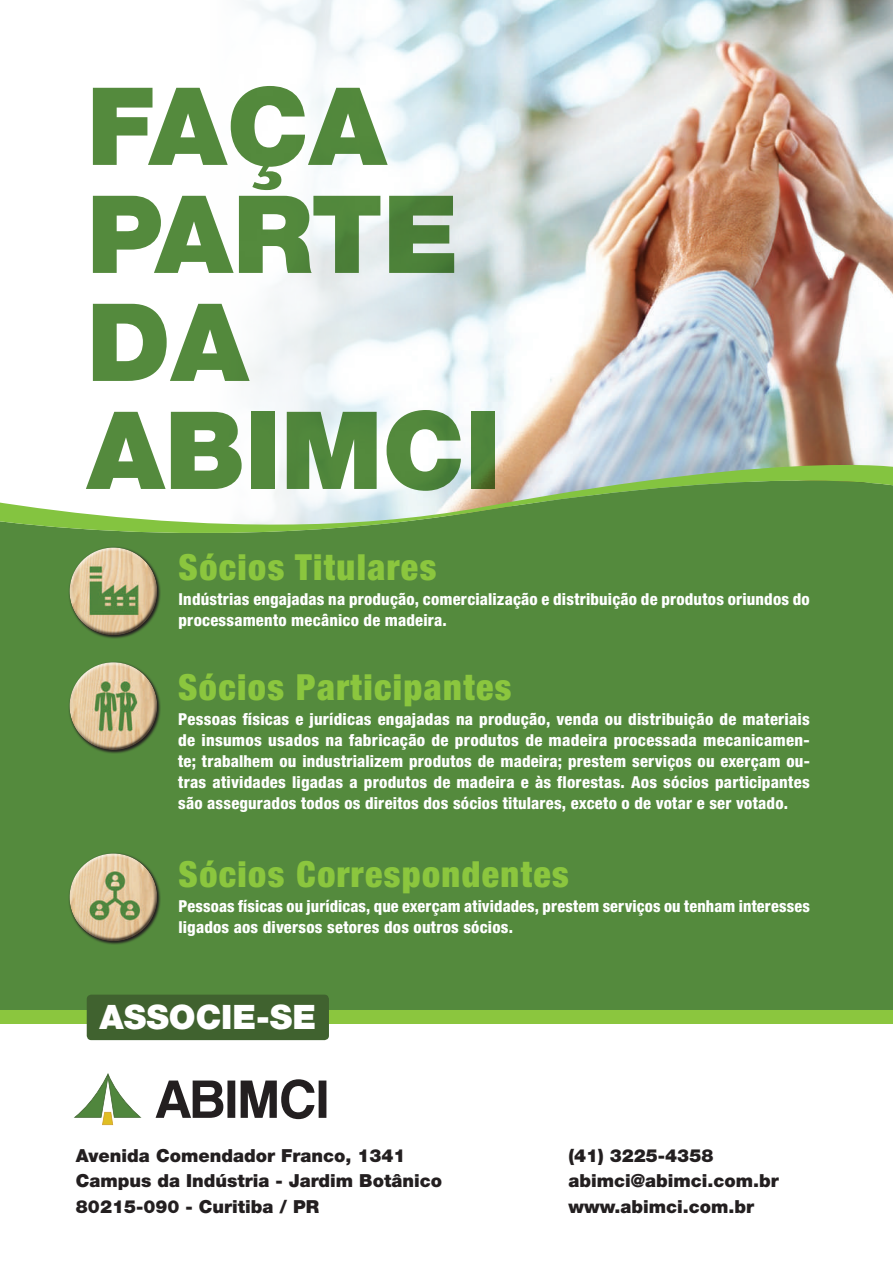
<style>
.page{position:relative;width:893px;height:1263px;background:#fff}
.page>*{position:absolute;margin:0;border:0;box-sizing:border-box;transform-origin:0 0}
.t1{font:900 108px/108px "Helvetica Neue LT Pro";color:#548a3d}
.t2{font:900 condensed 36px "Helvetica Neue LT Pro";letter-spacing:.04em;color:#8bc63e}
.t3{font:900 33.75px "Helvetica Neue LT Pro";color:#fff}
.t4{font:900 18px/25.5px "Helvetica Neue LT Pro";color:#231f20}
.t5{font:800 condensed 16.5px/21px "Helvetica Neue LT Pro";letter-spacing:.01em;color:#fff}
</style>
<div class="page">
<img style="left:243px;top:0;width:650px;height:447px">
<div style="left:0;top:562px;width:893px;height:449px;background:#548a3d"></div>
<div style="left:0;top:1011px;width:893px;height:13px;background:#8bc63e"></div>
<svg style="left:68px;top:562px;width:93px;height:77px"></svg>
<div style="left:71px;top:561px;width:88px;height:75px;background:#231f20;opacity:.75"></div>
<svg style="left:68px;top:661px;width:93px;height:93px"></svg>
<div style="left:69px;top:660px;width:86px;height:68px;background:#fff;opacity:.75"></div>
<div style="left:71px;top:676px;width:88px;height:75px;background:#231f20;opacity:.75"></div>
<svg style="left:68px;top:852px;width:93px;height:93px"></svg>
<div style="left:69px;top:851px;width:86px;height:68px;background:#fff;opacity:.75"></div>
<div style="left:71px;top:867px;width:88px;height:75px;background:#231f20;opacity:.75"></div>
<svg style="left:74px;top:1073px;width:67px;height:52px"></svg>
<svg style="left:156px;top:1079px;width:170px;height:40px"></svg>
<div style="left:87px;top:995px;width:242px;height:45px;background:#40622f;border-radius:5px"></div>
<svg style="left:0;top:447px;width:893px;height:115px"></svg>
<h1 class="t1" style="left:87px;top:72px;width:415px">FAÇA<br>PARTE<br>DA<br>ABIMCI</h1>
<h2 class="t2" style="left:179px;top:545px;width:259px">Sócios Titulares</h2>
<p class="t5" style="left:179px;top:588px;width:633px">Indústrias engajadas na produção, comercialização e distribuição de produtos oriundos do processamento mecânico de madeira.</p>
<h2 class="t2" style="left:178px;top:665px;width:335px">Sócios Participantes</h2>
<p class="t5" style="left:178px;top:708px;width:633px;text-align:justify">Pessoas físicas e jurídicas engajadas na produção, venda ou distribuição de materiais de insumos usados na fabricação de produtos de madeira processada mecanicamen&shy;te; trabalhem ou industrializem produtos de madeira; prestem serviços ou exerçam ou&shy;tras atividades ligadas a produtos de madeira e às florestas. Aos sócios participantes são assegurados todos os direitos dos sócios titulares, exceto o de votar e ser votado.</p>
<h2 class="t2" style="left:179px;top:852px;width:392px">Sócios Correspondentes</h2>
<p class="t5" style="left:179px;top:896px;width:633px">Pessoas físicas ou jurídicas, que exerçam atividades, prestem serviços ou tenham interesses ligados aos diversos setores dos outros sócios.</p>
<h3 class="t3" style="left:100px;top:997px;width:218px">ASSOCIE-SE</h3>
<p class="t4" style="left:76px;top:1142px;width:368px">Avenida Comendador Franco, 1341<br>Campus da Indústria - Jardim Botânico<br>80215-090 - Curitiba / PR</p>
<p class="t4" style="left:568px;top:1142px;width:212px">(41) 3225-4358 abimci@abimci.com.br www.abimci.com.br</p>
</div>
